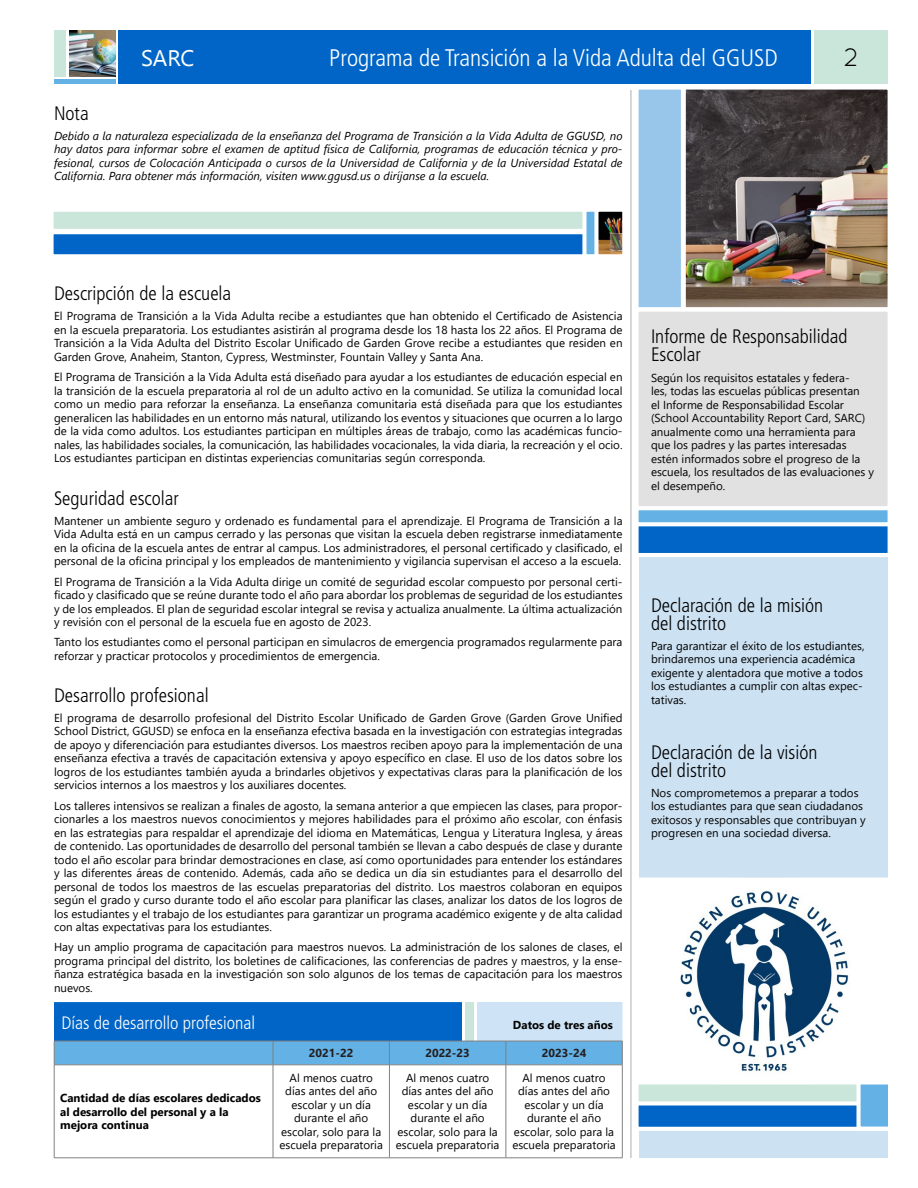
<style>
.page{position:relative;width:918px;height:1188px;background:#fff}
.page>*{position:absolute;margin:0;border:0;box-sizing:border-box;transform-origin:0 0}
.t1{font:25.5px "Quicksand";color:#010101}
.t2{font:300 condensed 24px "Frutiger LT Std";color:#fff}
.t3{font:300 condensed 19.5px/18px "Frutiger LT Std";color:#010101}
.t4{font:300 condensed 18px "Frutiger LT Std";color:#fff}
.t5{font:11.55px/13.5px "Segoe UI";color:#010101;text-align:justify}
.t6{font:italic 11.55px/13.5px "Segoe UI";color:#010101;text-align:justify}
.t7{font:700 11.55px/13.5px "Segoe UI";color:#010101}
.t8{font:700 11.55px "Segoe UI";color:#231f20}
</style>
<div class="page">
<div style="left:815px;top:30px;width:73px;height:54px;background:#cae5da"></div>
<div style="left:639px;top:90px;width:249px;height:1068px;background:#cce1f2"></div>
<hr style="left:630px;top:90px;width:2px;height:1068px;background:#c8c8c8">
<div style="left:118px;top:30px;width:694px;height:54px;background:#0065c6"></div>
<img style="left:69px;top:30px;width:47px;height:46px">
<div style="left:54px;top:30px;width:12px;height:46px;background:#cae5da"></div>
<hr style="left:54px;top:80px;width:62px;height:4px;background:#63b1e5">
<div style="left:638px;top:313px;width:250px;height:193px;background:#e1e1e1"></div>
<div style="left:635px;top:522px;width:257px;height:35px;background:#0065c6;border:4px solid #fff"></div>
<div style="left:635px;top:506px;width:257px;height:20px;background:#63b1e5;border:4px solid #fff"></div>
<svg style="left:638px;top:89px;width:42px;height:224px;background:#9dc8ea"></svg>
<img style="left:680px;top:83px;width:208px;height:230px">
<div style="left:50px;top:208px;width:577px;height:25px;background:#cae5da;border:4px solid #fff"></div>
<div style="left:50px;top:230px;width:577px;height:28px;background:#0065c6;border:4px solid #fff"></div>
<div style="left:582px;top:208px;width:32px;height:50px;background:#63b1e5;border:4px solid #fff"></div>
<img style="left:599px;top:213px;width:22px;height:40px">
<div style="left:594px;top:208px;width:32px;height:50px;border:4px solid #fff"></div>
<div style="left:635px;top:1096px;width:257px;height:35px;background:#0065c6;border:4px solid #fff"></div>
<div style="left:635px;top:1080px;width:257px;height:25px;background:#cae5da;border:4px solid #fff"></div>
<svg style="left:861px;top:1087px;width:26px;height:39px"></svg>
<div style="left:856px;top:1080px;width:36px;height:51px;border:4px solid #fff"></div>
<svg style="left:635px;top:877px;width:257px;height:210px;background:#c6d2db"></svg>
<div style="left:54px;top:1002px;width:408px;height:40px;background:#0065c6;border:3px solid #0065c6"></div>
<div style="left:465px;top:1002px;width:9px;height:40px;background:#cae5da"></div>
<div style="left:477px;top:1002px;width:145px;height:40px;background:#cee4f6;border:3px solid #cee4f6"></div>
<svg style="left:55px;top:1066px;width:567px;height:92px"></svg>
<svg style="left:54px;top:1041px;width:569px;height:24px;background:#65aedf"></svg>
<hr style="left:54px;top:1065px;width:1px;height:93px;background:#808080">
<hr style="left:54px;top:1065px;width:219px;height:1px;background:#808080">
<hr style="left:54px;top:1158px;width:219px;height:1px;background:#808080">
<hr style="left:273px;top:1065px;width:1px;height:93px;background:#808080">
<hr style="left:273px;top:1158px;width:116px;height:1px;background:#808080">
<hr style="left:389px;top:1065px;width:1px;height:93px;background:#808080">
<hr style="left:389px;top:1158px;width:117px;height:1px;background:#808080">
<hr style="left:506px;top:1065px;width:1px;height:93px;background:#808080">
<hr style="left:273px;top:1065px;width:116px;height:1px;background:#808080">
<hr style="left:389px;top:1065px;width:117px;height:1px;background:#808080">
<hr style="left:506px;top:1065px;width:116px;height:1px;background:#808080">
<hr style="left:622px;top:1065px;width:1px;height:93px;background:#808080">
<hr style="left:506px;top:1158px;width:116px;height:1px;background:#808080">
<h2 class="t2" style="left:329px;top:44px;width:450px">Programa de Transición a la Vida Adulta del GGUSD</h2>
<h1 class="t1" style="left:844px;top:42px;width:17px">2</h1>
<h3 class="t3" style="left:54px;top:104px;width:36px">Nota</h3>
<p class="t6" style="left:54px;top:127px;width:570px">Debido a la naturaleza especializada de la enseñanza del Programa de Transición a la Vida Adulta de GGUSD, no hay datos para informar sobre el examen de aptitud física de California, programas de educación técnica y pro&shy;fesional, cursos de Colocación Anticipada o cursos de la Universidad de California y de la Universidad Estatal de California. Para obtener más información, visiten www.ggusd.us o diríjanse a la escuela.</p>
<h3 class="t3" style="left:54px;top:285px;width:179px">Descripción de la escuela</h3>
<p class="t5" style="left:54px;top:309px;width:570px">El Programa de Transición a la Vida Adulta recibe a estudiantes que han obtenido el Certificado de Asistencia en la escuela preparatoria. Los estudiantes asistirán al programa desde los 18 hasta los 22 años. El Programa de Transición a la Vida Adulta del Distrito Escolar Unificado de Garden Grove recibe a estudiantes que residen en Garden Grove, Anaheim, Stanton, Cypress, Westminster, Fountain Valley y Santa Ana.</p>
<p class="t5" style="left:54px;top:369px;width:570px">El Programa de Transición a la Vida Adulta está diseñado para ayudar a los estudiantes de educación especial en la transición de la escuela preparatoria al rol de un adulto activo en la comunidad. Se utiliza la comunidad local como un medio para reforzar la enseñanza. La enseñanza comunitaria está diseñada para que los estudiantes generalicen las habilidades en un entorno más natural, utilizando los eventos y situaciones que ocurren a lo largo de la vida como adultos. Los estudiantes participan en múltiples áreas de trabajo, como las académicas funcio&shy;nales, las habilidades sociales, la comunicación, las habilidades vocacionales, la vida diaria, la recreación y el ocio.<br>Los estudiantes participan en distintas experiencias comunitarias según corresponda.</p>
<h3 class="t3" style="left:54px;top:489px;width:126px">Seguridad escolar</h3>
<p class="t5" style="left:54px;top:513px;width:570px">Mantener un ambiente seguro y ordenado es fundamental para el aprendizaje. El Programa de Transición a la Vida Adulta está en un campus cerrado y las personas que visitan la escuela deben registrarse inmediatamente en la oficina de la escuela antes de entrar al campus. Los administradores, el personal certificado y clasificado, el personal de la oficina principal y los empleados de mantenimiento y vigilancia supervisan el acceso a la escuela.</p>
<p class="t5" style="left:54px;top:574px;width:570px">El Programa de Transición a la Vida Adulta dirige un comité de seguridad escolar compuesto por personal certi&shy;ficado y clasificado que se reúne durante todo el año para abordar los problemas de seguridad de los estudiantes y de los empleados. El plan de seguridad escolar integral se revisa y actualiza anualmente. La última actualización y revisión con el personal de la escuela fue en agosto de 2023.</p>
<p class="t5" style="left:54px;top:634px;width:570px">Tanto los estudiantes como el personal participan en simulacros de emergencia programados regularmente para reforzar y practicar protocolos y procedimientos de emergencia.</p>
<h3 class="t3" style="left:54px;top:686px;width:156px">Desarrollo profesional</h3>
<p class="t5" style="left:54px;top:710px;width:570px">El programa de desarrollo profesional del Distrito Escolar Unificado de Garden Grove (Garden Grove Unified School District, GGUSD) se enfoca en la enseñanza efectiva basada en la investigación con estrategias integradas de apoyo y diferenciación para estudiantes diversos. Los maestros reciben apoyo para la implementación de una enseñanza efectiva a través de capacitación extensiva y apoyo específico en clase. El uso de los datos sobre los logros de los estudiantes también ayuda a brindarles objetivos y expectativas claras para la planificación de los servicios internos a los maestros y los auxiliares docentes.</p>
<p class="t5" style="left:54px;top:798px;width:570px">Los talleres intensivos se realizan a finales de agosto, la semana anterior a que empiecen las clases, para propor&shy;cionarles a los maestros nuevos conocimientos y mejores habilidades para el próximo año escolar, con énfasis en las estrategias para respaldar el aprendizaje del idioma en Matemáticas, Lengua y Literatura Inglesa, y áreas de contenido. Las oportunidades de desarrollo del personal también se llevan a cabo después de clase y durante todo el año escolar para brindar demostraciones en clase, así como oportunidades para entender los estándares y las diferentes áreas de contenido. Además, cada año se dedica un día sin estudiantes para el desarrollo del personal de todos los maestros de las escuelas preparatorias del distrito. Los maestros colaboran en equipos según el grado y curso durante todo el año escolar para planificar las clases, analizar los datos de los logros de los estudiantes y el trabajo de los estudiantes para garantizar un programa académico exigente y de alta calidad con altas expectativas para los estudiantes.</p>
<p class="t5" style="left:54px;top:940px;width:570px">Hay un amplio programa de capacitación para maestros nuevos. La administración de los salones de clases, el programa principal del distrito, los boletines de calificaciones, las conferencias de padres y maestros, y la ense&shy;ñanza estratégica basada en la investigación son solo algunos de los temas de capacitación para los maestros nuevos.</p>
<h3 class="t4" style="left:62px;top:1012px;width:195px">Días de desarrollo profesional</h3>
<p class="t7" style="left:513px;top:1017px;width:101px">Datos de tres años</p>
<p class="t8" style="left:309px;top:1042px;width:46px">2021-22</p>
<p class="t8" style="left:425px;top:1042px;width:46px">2022-23</p>
<p class="t8" style="left:542px;top:1042px;width:46px">2023-24</p>
<p class="t7" style="left:60px;top:1090px;width:202px">Cantidad de días escolares dedicados al desarrollo del personal y a la mejora continua</p>
<p class="t5" style="left:279px;top:1070px;width:105px;text-align:center">Al menos cuatro días antes del año escolar y un día durante el año escolar, solo para la escuela preparatoria</p>
<p class="t5" style="left:396px;top:1070px;width:105px;text-align:center">Al menos cuatro días antes del año escolar y un día durante el año escolar, solo para la escuela preparatoria</p>
<p class="t5" style="left:512px;top:1070px;width:105px;text-align:center">Al menos cuatro días antes del año escolar y un día durante el año escolar, solo para la escuela preparatoria</p>
<h3 class="t3" style="left:651px;top:328px;width:198px">Informe de Responsabilidad<br>Escolar</h3>
<p class="t5" style="left:651px;top:370px;width:225px;text-align:left">Según los requisitos estatales y federa-<br>les, todas las escuelas públicas presentan<br>el Informe de Responsabilidad Escolar (School Accountability Report Card, SARC) anualmente como una herramienta para que los padres y las partes interesadas estén informados sobre el progreso de la escuela, los resultados de las evaluaciones y el desempeño.</p>
<h3 class="t3" style="left:651px;top:596px;width:174px">Declaración de la misión del distrito</h3>
<p class="t5" style="left:651px;top:638px;width:215px;text-align:left">Para garantizar el éxito de los estudiantes, brindaremos una experiencia académica exigente y alentadora que motive a todos los estudiantes a cumplir con altas expec&shy;tativas.</p>
<h3 class="t3" style="left:651px;top:743px;width:168px">Declaración de la visión del distrito</h3>
<p class="t5" style="left:651px;top:785px;width:216px;text-align:left">Nos comprometemos a preparar a todos los estudiantes para que sean ciudadanos exitosos y responsables que contribuyan y progresen en una sociedad diversa.</p>
</div>
